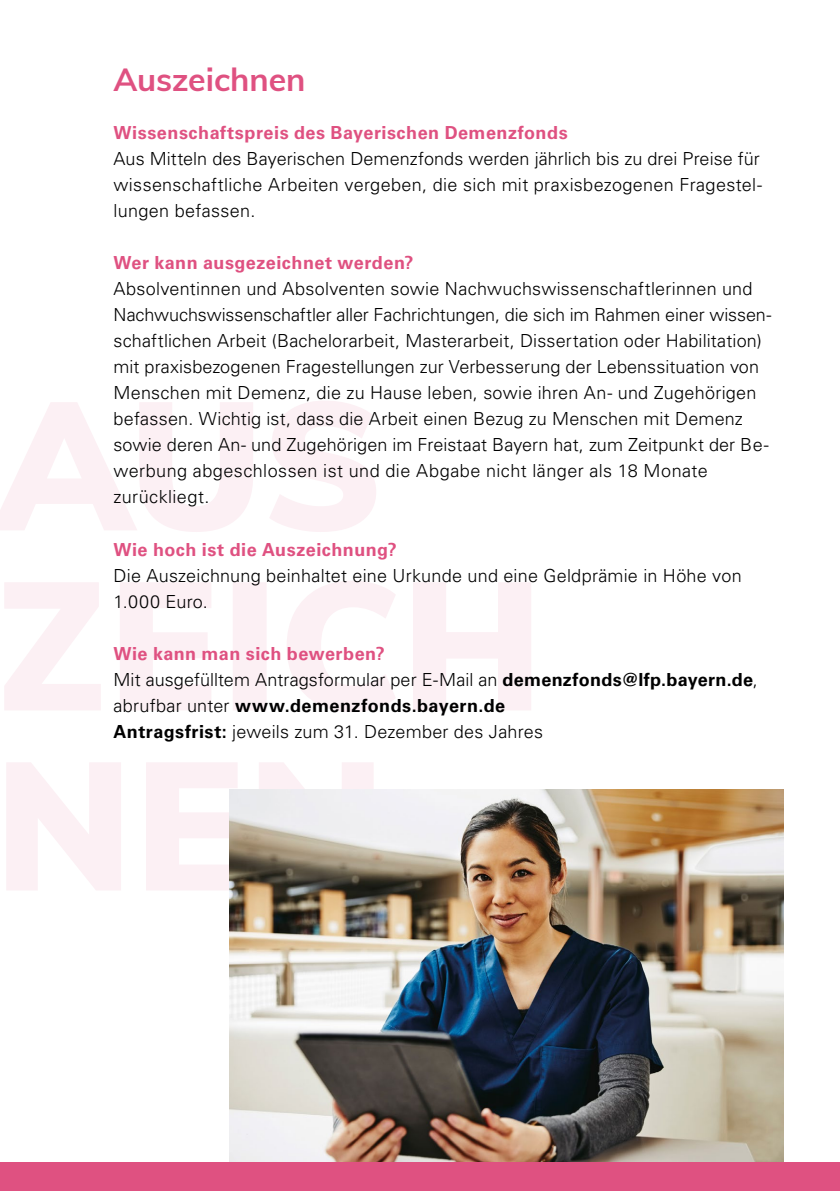
<style>
.page{position:relative;width:840px;height:1191px;background:#fff}
.page>*{position:absolute;margin:0;border:0;box-sizing:border-box;transform-origin:0 0}
.t1{font:700 32px "Muli";letter-spacing:-.005em;color:#df5181}
.t2{font:18px/26px "Univers LT 45 Lt";letter-spacing:.01em;color:#000}
.t3{font:18px "Univers LT 65 Bd";letter-spacing:.03em;color:#df5181}
.s1{font-family:"Univers LT 65 Bd"}
</style>
<div class="page">
<svg style="left:4px;top:581px;width:527px;height:131px;fill:#fdf5f7"></svg>
<svg style="left:0;top:401px;width:376px;height:131px;fill:#fcf0f4"></svg>
<svg style="left:6px;top:762px;width:367px;height:128px;fill:#fcf0f4"></svg>
<img style="left:229px;top:789px;width:553px;height:373px">
<div style="left:0;top:1162px;width:839px;height:29px;background:#df5181"></div>
<h2 class="t1" style="left:113px;top:56px;width:193px">Auszeichnen</h2>
<p class="t3" style="left:113px;top:123px;width:455px">Wissenschaftspreis des Bayerischen Demenzfonds</p>
<p class="t2" style="left:113px;top:146px;width:649px">Aus Mitteln des Bayerischen Demenzfonds werden jährlich bis zu drei Preise für wissenschaftliche Arbeiten vergeben, die sich mit praxisbezogenen Fragestel&shy;lungen befassen.</p>
<p class="t3" style="left:113px;top:252px;width:301px">Wer kann ausgezeichnet werden?</p>
<p class="t2" style="left:113px;top:276px;width:659px">Absolventinnen und Absolventen sowie Nachwuchswissenschaftlerinnen und Nachwuchswissenschaftler aller Fachrichtungen, die sich im Rahmen einer wissen&shy;schaftlichen Arbeit (Bachelorarbeit, Masterarbeit, Dissertation oder Habilitation) mit praxisbezogenen Fragestellungen zur Verbesserung der Lebenssituation von Menschen mit Demenz, die zu Hause leben, sowie ihren An- und Zugehörigen befassen. Wichtig ist, dass die Arbeit einen Bezug zu Menschen mit Demenz sowie deren An- und Zugehörigen im Freistaat Bayern hat, zum Zeitpunkt der Be&shy;werbung abgeschlossen ist und die Abgabe nicht länger als 18 Monate zurückliegt.</p>
<p class="t3" style="left:113px;top:538px;width:284px">Wie hoch ist die Auszeichnung?</p>
<p class="t2" style="left:113px;top:562px;width:629px">Die Auszeichnung beinhaltet eine Urkunde und eine Geldprämie in Höhe von</p>
<h2 class="t2" style="left:113px;top:588px;width:96px">1.000 Euro.</h2>
<p class="t3" style="left:113px;top:642px;width:273px">Wie kann man sich bewerben?</p>
<p class="t2" style="left:113px;top:666px;width:645px">Mit ausgefülltem Antragsformular per E-Mail an <span class="s1">demenzfonds@lfp.bayern.de</span>, abrufbar unter <span class="s1">www.demenzfonds.bayern.de<br>Antragsfrist:</span> jeweils zum 31. Dezember des Jahres</p>
</div>
